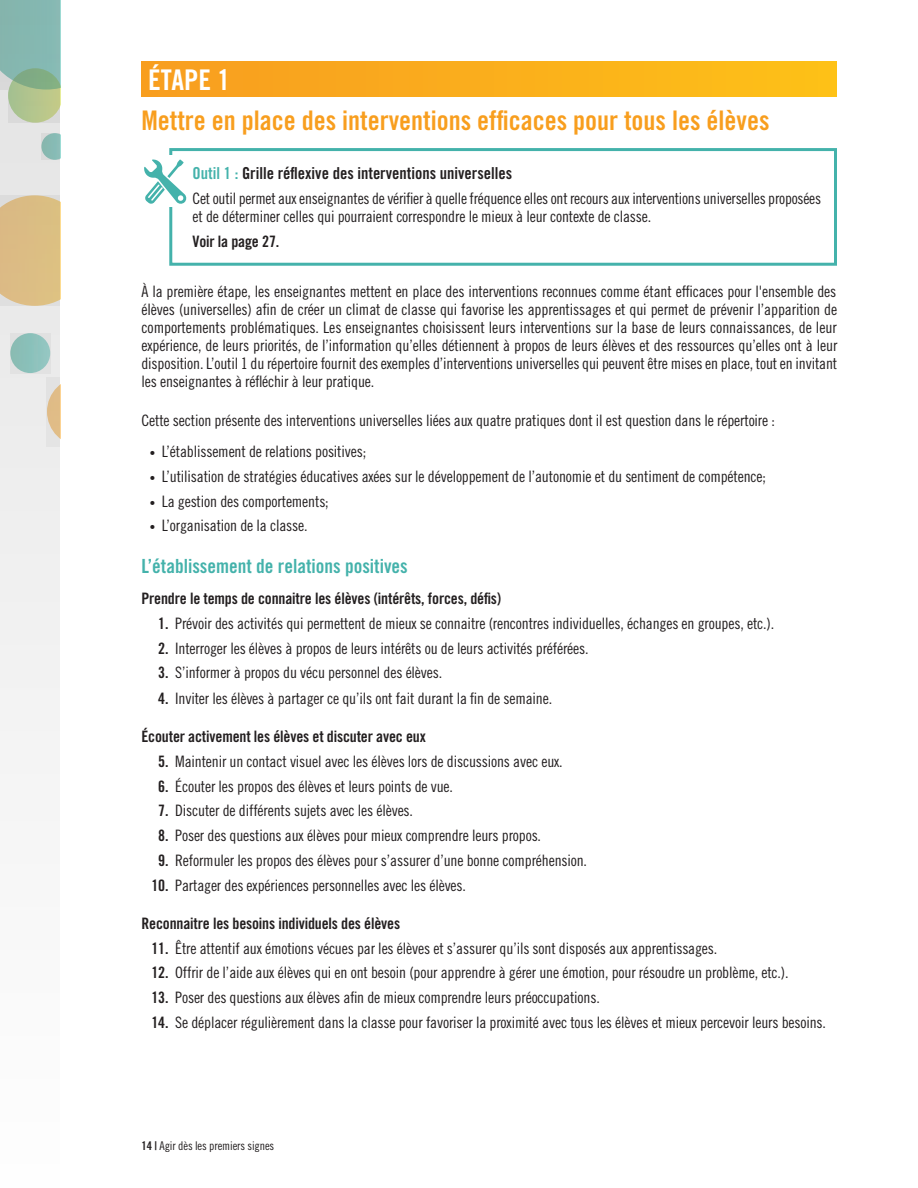
<style>
.page{position:relative;width:918px;height:1188px;background:#fff}
.page>*{position:absolute;margin:0;border:0;box-sizing:border-box;transform-origin:0 0}
.t1{font:28.5px "Trade Gothic Bold Cond Twenty";color:#fff}
.t2{font:27px "Trade Gothic Bold Cond Twenty";color:#f89e1e}
.t3{font:19.5px "Trade Gothic Bold Cond Twenty";color:#44b2ab}
.t4{font:16.5px "Trade Gothic Bold Cond Twenty";color:#231f20}
.t5{font:15.75px/18px "Trade Gothic Cond Eighteen";letter-spacing:-.01em;color:#231f20}
.t6{font:15.75px "Trade Gothic Bold Cond Twenty";letter-spacing:-.01em;color:#231f20}
.t7{font:12px "Trade Gothic Cond Eighteen";letter-spacing:-.01em;color:#231f20}
.s1{color:#44b2ab}
.s2{font-family:"Alright Sans";font-weight:300}
.s3{font-family:"Trade Gothic Bold Cond Twenty"}
</style>
<div class="page">
<div style="left:0;top:0;width:60px;height:1188px;background:linear-gradient(to right,#f3f3f3,#f4f4f4)"></div>
<svg style="left:41px;top:133px;width:19px;height:27px"></svg>
<svg style="left:47px;top:377px;width:13px;height:69px"></svg>
<div style="left:0;top:195px;width:60px;height:111px;background:#dcbd84"></div>
<svg style="left:0;top:0;width:60px;height:123px;background:#97bca8"></svg>
<div style="left:10px;top:333px;width:40px;height:40px;background:#8ac1ba;border-radius:50%"></div>
<div style="left:141px;top:61px;width:696px;height:35px;background:linear-gradient(to right,#f89d20,#fdc117)"></div>
<div style="left:169px;top:148px;width:668px;height:118px;border:3px solid #44b2ab"></div>
<div style="left:141px;top:155px;width:48px;height:52px;background:#fff"></div>
<svg style="left:144px;top:159px;width:43px;height:45px"></svg>
<h1 class="t1" style="left:148px;top:62px;width:83px">ÉTAPE 1</h1>
<h2 class="t2" style="left:141px;top:104px;width:630px">Mettre en place des interventions efficaces pour tous les élèves</h2>
<p class="t4" style="left:193px;top:164px;width:321px"><span class="s1">Outil 1 :</span> Grille réflexive des interventions universelles</p>
<p class="t5" style="left:193px;top:189px;width:630px">Cet outil permet aux enseignantes de vérifier à quelle fréquence elles ont recours aux interventions universelles proposées et de déterminer celles qui pourraient correspondre le mieux à leur contexte de classe.</p>
<p class="t6" style="left:193px;top:232px;width:88px">Voir la page 27.</p>
<p class="t5" style="left:141px;top:283px;width:698px;text-align:justify">À la première étape, les enseignantes mettent en place des interventions reconnues comme étant efficaces pour l'ensemble des élèves (universelles) afin de créer un climat de classe qui favorise les apprentissages et qui permet de prévenir l’apparition de comportements problématiques. Les enseignantes choisissent leurs interventions sur la base de leurs connaissances, de leur expérience, de leurs priorités, de l’information qu’elles détiennent à propos de leurs élèves et des ressources qu’elles ont à leur disposition. L’outil 1 du répertoire fournit des exemples d’interventions universelles qui peuvent être mises en place, tout en invitant les enseignantes à réfléchir à leur pratique.</p>
<p class="t5" style="left:141px;top:411px;width:635px">Cette section présente des interventions universelles liées aux quatre pratiques dont il est question dans le répertoire :</p>
<p class="t5" style="left:148px;top:442px;width:220px"><span class="s2">•</span> L’établissement de relations positives;</p>
<p class="t5" style="left:148px;top:467px;width:619px"><span class="s2">•</span> L’utilisation de stratégies éducatives axées sur le développement de l’autonomie et du sentiment de compétence;</p>
<p class="t5" style="left:148px;top:492px;width:182px"><span class="s2">•</span> La gestion des comportements;</p>
<p class="t5" style="left:148px;top:516px;width:161px"><span class="s2">•</span> L’organisation de la classe.</p>
<p class="t3" style="left:141px;top:554px;width:268px">L’établissement de relations positives</p>
<p class="t6" style="left:141px;top:589px;width:361px">Prendre le temps de connaitre les élèves (intérêts, forces, défis)</p>
<p class="t5" style="left:158px;top:614px;width:618px"><span class="s3">1.</span> Prévoir des activités qui permettent de mieux se connaitre (rencontres individuelles, échanges en groupes, etc.).</p>
<p class="t5" style="left:158px;top:639px;width:432px"><span class="s3">2.</span> Interroger les élèves à propos de leurs intérêts ou de leurs activités préférées.</p>
<p class="t5" style="left:158px;top:663px;width:286px"><span class="s3">3.</span> S’informer à propos du vécu personnel des élèves.</p>
<p class="t5" style="left:158px;top:689px;width:395px"><span class="s3">4.</span> Inviter les élèves à partager ce qu’ils ont fait durant la fin de semaine.</p>
<p class="t6" style="left:141px;top:727px;width:286px">Écouter activement les élèves et discuter avec eux</p>
<p class="t5" style="left:158px;top:752px;width:406px"><span class="s3">5.</span> Maintenir un contact visuel avec les élèves lors de discussions avec eux.</p>
<p class="t5" style="left:158px;top:777px;width:296px"><span class="s3">6.</span> Écouter les propos des élèves et leurs points de vue.</p>
<p class="t5" style="left:158px;top:802px;width:256px"><span class="s3">7.</span> Discuter de différents sujets avec les élèves.</p>
<p class="t5" style="left:158px;top:826px;width:384px"><span class="s3">8.</span> Poser des questions aux élèves pour mieux comprendre leurs propos.</p>
<p class="t5" style="left:158px;top:851px;width:430px"><span class="s3">9.</span> Reformuler les propos des élèves pour s’assurer d’une bonne compréhension.</p>
<p class="t5" style="left:151px;top:876px;width:316px"><span class="s3">10.</span> Partager des expériences personnelles avec les élèves.</p>
<p class="t6" style="left:141px;top:914px;width:260px">Reconnaitre les besoins individuels des élèves</p>
<p class="t5" style="left:151px;top:939px;width:567px"><span class="s3">11.</span> Être attentif aux émotions vécues par les élèves et s’assurer qu’ils sont disposés aux apprentissages.</p>
<p class="t5" style="left:151px;top:964px;width:639px"><span class="s3">12.</span> Offrir de l’aide aux élèves qui en ont besoin (pour apprendre à gérer une émotion, pour résoudre un problème, etc.).</p>
<p class="t5" style="left:151px;top:988px;width:450px"><span class="s3">13.</span> Poser des questions aux élèves afin de mieux comprendre leurs préoccupations.</p>
<p class="t5" style="left:151px;top:1013px;width:676px"><span class="s3">14.</span> Se déplacer régulièrement dans la classe pour favoriser la proximité avec tous les élèves et mieux percevoir leurs besoins.</p>
<p class="t7" style="left:141px;top:1138px;width:134px"><span class="s3">14 |</span> Agir dès les premiers signes</p>
</div>
